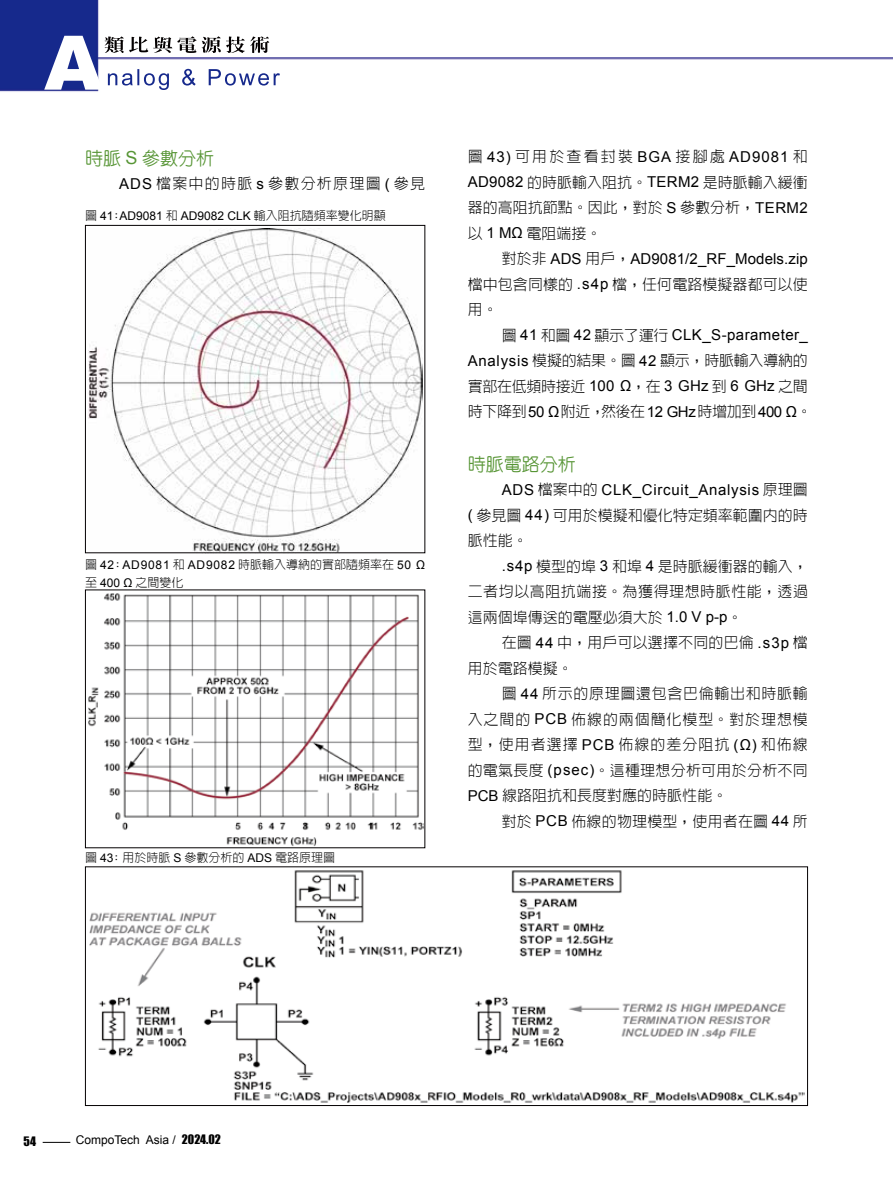
<style>
.page{position:relative;width:893px;height:1191px;background:#fff}
.page>*{position:absolute;margin:0;border:0;box-sizing:border-box;transform-origin:0 0}
.t1{font:500 18px "Yen Round";color:#579535}
.t2{font:300 15px/25.5px "Lin Gothic";color:#000;text-align:justify}
.t3{font:300 15px/25.5px "Lin Gothic";letter-spacing:-.02em;color:#000}
.t4{font:15px "Arial";letter-spacing:.03em;color:#000}
.t5{font:15px "Arial";letter-spacing:.01em;color:#000}
.t6{font:300 15px "Lin Gothic";letter-spacing:.085em;color:#000}
.t7{font:12px "Arial";color:#000}
.t8{font:12px "Arial";letter-spacing:.065em;color:#000}
.t9{font:300 12px "Lin Gothic";color:#000}
.t10{font:12px "Impact";color:#000}
.s1{font-family:"Arial";font-weight:400}
.s2{font-family:"Lin Gothic";font-weight:300}
.s3{font-family:"Impact"}
</style>
<div class="page">
<img style="left:0;top:0;width:893px;height:92px">
<img style="left:137px;top:69px;width:143px;height:19px">
<img style="left:105px;top:36px;width:116px;height:17px">
<img style="left:44px;top:36px;width:59px;height:54px">
<svg style="left:43px;top:1142px;width:27px;height:1px"></svg>
<img style="left:89px;top:229px;width:333px;height:325px">
<img style="left:88px;top:593px;width:335px;height:253px">
<img style="left:90px;top:870px;width:715px;height:233px">
<div style="left:85px;top:866px;width:723px;height:240px;border:1px solid #040002"></div>
<div style="left:85px;top:225px;width:340px;height:328px;border:1px solid #040002"></div>
<p class="t1" style="left:85px;top:148px;width:131px">時脈 <span class="s1">S</span> 參數分析</p>
<p class="t6" style="left:119px;top:176px;width:308px"><span class="s1">ADS</span> 檔案中的時脈 <span class="s1">s</span> 參數分析原理圖 <span class="s1">(</span> 參見</p>
<p class="t7" style="left:85px;top:208px;width:302px"><span class="s2">圖</span> 41<span class="s2">:</span>AD9081 <span class="s2">和</span> AD9082 CLK <span class="s2">輸入阻抗隨頻率變化明顯</span></p>
<p class="t8" style="left:85px;top:557px;width:342px"><span class="s2">圖</span> 42<span class="s2">:</span>AD9081 <span class="s2">和</span> AD9082 <span class="s2">時脈輸入導納的實部隨頻率在</span> 50 Ω</p>
<p class="t9" style="left:85px;top:577px;width:100px">至 <span class="s1">400 Ω</span> 之間變化</p>
<p class="t9" style="left:85px;top:851px;width:252px">圖 <span class="s1">43</span>: 用於時脈 <span class="s1">S</span> 參數分析的 <span class="s1">ADS</span> 電路原理圖</p>
<p class="t2" style="left:468px;top:144px;width:342px">圖 <span class="s1">43)</span> 可用於查看封裝 <span class="s1">BGA</span> 接腳處 <span class="s1">AD9081</span> 和<span class="s1">AD9082</span> 的時脈輸入阻抗。<span class="s1">TERM2</span> 是時脈輸入緩衝器的高阻抗節點。因此，對於 <span class="s1">S</span> 參數分析，<span class="s1">TERM2</span>以 <span class="s1">1 MΩ</span> 電阻端接。</p>
<p class="t5" style="left:502px;top:249px;width:308px"><span class="s2">對於非</span> ADS <span class="s2">用戶，</span>AD9081/2_RF_Models.zip</p>
<p class="t2" style="left:468px;top:271px;width:342px">檔中包含同樣的 <span class="s1">.s4p</span> 檔，任何電路模擬器都可以使用。</p>
<p class="t4" style="left:502px;top:325px;width:308px"><span class="s2">圖</span> 41 <span class="s2">和圖</span> 42 <span class="s2">顯示了運行</span> CLK_S-parameter_</p>
<p class="t3" style="left:468px;top:348px;width:345px"><span class="s1">Analysis</span> 模擬的結果。圖 <span class="s1">42</span> 顯示，時脈輸入導納的實部在低頻時接近 <span class="s1">100 Ω</span>，在 <span class="s1">3 GHz</span> 到 <span class="s1">6 GHz</span> 之間時下降到<span class="s1">50 Ω</span>附近，然後在<span class="s1">12 GHz</span>時增加到<span class="s1">400 Ω</span>。</p>
<p class="t1" style="left:468px;top:454px;width:109px">時脈電路分析</p>
<p class="t4" style="left:502px;top:480px;width:308px">ADS <span class="s2">檔案中的</span> CLK_Circuit_Analysis <span class="s2">原理圖</span></p>
<p class="t2" style="left:468px;top:502px;width:342px"><span class="s1">(</span> 參見圖 <span class="s1">44)</span> 可用於模擬和優化特定頻率範圍內的時脈性能。</p>
<p class="t2" style="left:468px;top:553px;width:342px;text-indent:34px"><span class="s1">.s4p</span> 模型的埠 <span class="s1">3</span> 和埠 <span class="s1">4</span> 是時脈緩衝器的輸入，二者均以高阻抗端接。為獲得理想時脈性能，透過這兩個埠傳送的電壓必須大於 <span class="s1">1.0 V p-p</span>。</p>
<p class="t2" style="left:468px;top:630px;width:342px;text-indent:34px">在圖 <span class="s1">44</span> 中，用戶可以選擇不同的巴倫 <span class="s1">.s3p</span> 檔用於電路模擬。</p>
<p class="t2" style="left:468px;top:681px;width:342px;text-indent:34px">圖 <span class="s1">44</span> 所示的原理圖還包含巴倫輸出和時脈輸入之間的 <span class="s1">PCB</span> 佈線的兩個簡化模型。對於理想模型，使用者選擇 <span class="s1">PCB</span> 佈線的差分阻抗 <span class="s1">(Ω)</span> 和佈線的電氣長度 <span class="s1">(psec)</span>。這種理想分析可用於分析不同<span class="s1">PCB</span> 線路阻抗和長度對應的時脈性能。</p>
<p class="t2" style="left:502px;top:808px;width:308px">對於 <span class="s1">PCB</span> 佈線的物理模型，使用者在圖 <span class="s1">44</span> 所</p>
<p class="t10" style="left:24px;top:1132px;width:14px">54</p>
<p class="t7" style="left:76px;top:1131px;width:146px">CompoTech Asia / <span class="s3">2024.02</span></p>
</div>
